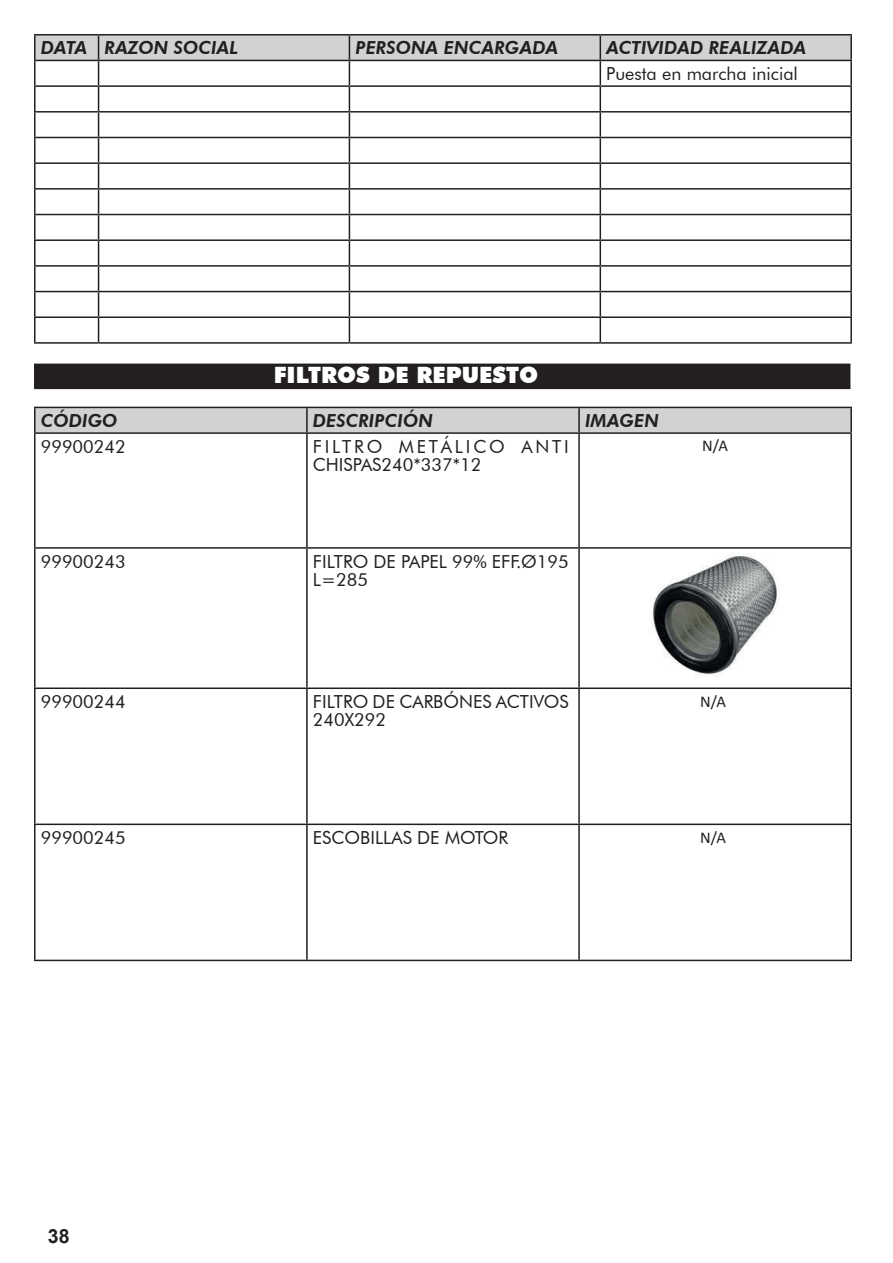
<style>
.page{position:relative;width:893px;height:1263px;background:#fff}
.page>*{position:absolute;margin:0;border:0;box-sizing:border-box;transform-origin:0 0}
.t1{font:900 22.5px "Futura BT";color:#fff}
.t2{font:700 19.5px "Arial";color:#231f20}
.t3{font:18px/18px "Futura BT";color:#231f20}
.t4{font:italic 800 18px "Futura BT";color:#231f20}
.t5{font:18px/18px "Futura BT";letter-spacing:.155em;color:#231f20}
.t6{font:16.5px "Calibri";color:#231f20}
</style>
<div class="page">
<div style="left:35px;top:364px;width:815px;height:24px;background:#231f20"></div>
<div style="left:34px;top:364px;width:816px;height:25px;border:2px solid #231f20"></div>
<hr style="left:34px;top:34px;width:65px;height:2px;background:#231f20">
<hr style="left:34px;top:36px;width:2px;height:24px;background:#231f20">
<hr style="left:99px;top:34px;width:250px;height:2px;background:#231f20">
<hr style="left:349px;top:34px;width:251px;height:2px;background:#231f20">
<hr style="left:600px;top:34px;width:252px;height:2px;background:#231f20">
<hr style="left:850px;top:36px;width:2px;height:24px;background:#231f20">
<hr style="left:34px;top:60px;width:65px;height:1px;background:#231f20">
<hr style="left:34px;top:61px;width:2px;height:24px;background:#231f20">
<hr style="left:600px;top:60px;width:252px;height:1px;background:#231f20">
<hr style="left:850px;top:61px;width:2px;height:24px;background:#231f20">
<hr style="left:34px;top:85px;width:65px;height:2px;background:#231f20">
<hr style="left:34px;top:87px;width:2px;height:24px;background:#231f20">
<hr style="left:600px;top:85px;width:252px;height:2px;background:#231f20">
<hr style="left:850px;top:87px;width:2px;height:24px;background:#231f20">
<hr style="left:34px;top:111px;width:65px;height:2px;background:#231f20">
<hr style="left:34px;top:113px;width:2px;height:24px;background:#231f20">
<hr style="left:600px;top:111px;width:252px;height:2px;background:#231f20">
<hr style="left:850px;top:113px;width:2px;height:24px;background:#231f20">
<hr style="left:34px;top:137px;width:65px;height:1px;background:#231f20">
<hr style="left:34px;top:138px;width:2px;height:24px;background:#231f20">
<hr style="left:600px;top:137px;width:252px;height:1px;background:#231f20">
<hr style="left:850px;top:138px;width:2px;height:24px;background:#231f20">
<hr style="left:34px;top:162px;width:65px;height:2px;background:#231f20">
<hr style="left:34px;top:164px;width:2px;height:24px;background:#231f20">
<hr style="left:600px;top:162px;width:252px;height:2px;background:#231f20">
<hr style="left:850px;top:164px;width:2px;height:24px;background:#231f20">
<hr style="left:34px;top:188px;width:65px;height:2px;background:#231f20">
<hr style="left:34px;top:190px;width:2px;height:24px;background:#231f20">
<hr style="left:600px;top:188px;width:252px;height:2px;background:#231f20">
<hr style="left:850px;top:190px;width:2px;height:24px;background:#231f20">
<hr style="left:34px;top:214px;width:65px;height:1px;background:#231f20">
<hr style="left:34px;top:215px;width:2px;height:24px;background:#231f20">
<hr style="left:600px;top:214px;width:252px;height:1px;background:#231f20">
<hr style="left:850px;top:215px;width:2px;height:24px;background:#231f20">
<hr style="left:34px;top:239px;width:65px;height:2px;background:#231f20">
<hr style="left:34px;top:241px;width:2px;height:24px;background:#231f20">
<hr style="left:600px;top:239px;width:252px;height:2px;background:#231f20">
<hr style="left:850px;top:241px;width:2px;height:24px;background:#231f20">
<hr style="left:34px;top:265px;width:65px;height:2px;background:#231f20">
<hr style="left:34px;top:267px;width:2px;height:24px;background:#231f20">
<hr style="left:600px;top:265px;width:252px;height:2px;background:#231f20">
<hr style="left:850px;top:267px;width:2px;height:24px;background:#231f20">
<hr style="left:34px;top:291px;width:65px;height:1px;background:#231f20">
<hr style="left:34px;top:292px;width:2px;height:24px;background:#231f20">
<hr style="left:600px;top:291px;width:252px;height:1px;background:#231f20">
<hr style="left:850px;top:292px;width:2px;height:24px;background:#231f20">
<hr style="left:34px;top:316px;width:65px;height:2px;background:#231f20">
<hr style="left:34px;top:318px;width:2px;height:24px;background:#231f20">
<hr style="left:600px;top:316px;width:252px;height:2px;background:#231f20">
<svg style="left:35px;top:35px;width:816px;height:307px"></svg>
<hr style="left:850px;top:318px;width:2px;height:24px;background:#231f20">
<hr style="left:34px;top:342px;width:65px;height:2px;background:#231f20">
<hr style="left:99px;top:342px;width:250px;height:2px;background:#231f20">
<hr style="left:349px;top:342px;width:251px;height:2px;background:#231f20">
<hr style="left:600px;top:342px;width:252px;height:2px;background:#231f20">
<div style="left:36px;top:408px;width:814px;height:24px;background:#d1d2d4"></div>
<hr style="left:34px;top:407px;width:273px;height:1px;background:#231f20">
<hr style="left:34px;top:408px;width:2px;height:24px;background:#231f20">
<hr style="left:307px;top:407px;width:272px;height:1px;background:#231f20">
<hr style="left:306px;top:408px;width:2px;height:24px;background:#231f20">
<hr style="left:579px;top:407px;width:273px;height:1px;background:#231f20">
<hr style="left:578px;top:408px;width:2px;height:24px;background:#231f20">
<hr style="left:850px;top:408px;width:2px;height:24px;background:#231f20">
<hr style="left:34px;top:432px;width:273px;height:2px;background:#231f20">
<hr style="left:34px;top:434px;width:2px;height:113px;background:#231f20">
<hr style="left:307px;top:432px;width:272px;height:2px;background:#231f20">
<hr style="left:306px;top:434px;width:2px;height:113px;background:#231f20">
<hr style="left:579px;top:432px;width:273px;height:2px;background:#231f20">
<hr style="left:578px;top:434px;width:2px;height:113px;background:#231f20">
<hr style="left:850px;top:434px;width:2px;height:113px;background:#231f20">
<hr style="left:34px;top:547px;width:273px;height:2px;background:#231f20">
<hr style="left:34px;top:549px;width:2px;height:138px;background:#231f20">
<hr style="left:307px;top:547px;width:272px;height:2px;background:#231f20">
<hr style="left:306px;top:549px;width:2px;height:138px;background:#231f20">
<hr style="left:579px;top:547px;width:273px;height:2px;background:#231f20">
<hr style="left:578px;top:549px;width:2px;height:138px;background:#231f20">
<hr style="left:850px;top:549px;width:2px;height:138px;background:#231f20">
<hr style="left:34px;top:687px;width:273px;height:2px;background:#231f20">
<hr style="left:34px;top:689px;width:2px;height:134px;background:#231f20">
<hr style="left:307px;top:687px;width:272px;height:2px;background:#231f20">
<hr style="left:306px;top:689px;width:2px;height:134px;background:#231f20">
<hr style="left:579px;top:687px;width:273px;height:2px;background:#231f20">
<hr style="left:578px;top:689px;width:2px;height:134px;background:#231f20">
<hr style="left:850px;top:689px;width:2px;height:134px;background:#231f20">
<hr style="left:34px;top:823px;width:273px;height:2px;background:#231f20">
<hr style="left:34px;top:825px;width:2px;height:135px;background:#231f20">
<hr style="left:307px;top:823px;width:272px;height:2px;background:#231f20">
<hr style="left:306px;top:825px;width:2px;height:135px;background:#231f20">
<hr style="left:579px;top:823px;width:273px;height:2px;background:#231f20">
<hr style="left:578px;top:825px;width:2px;height:135px;background:#231f20">
<hr style="left:850px;top:825px;width:2px;height:135px;background:#231f20">
<hr style="left:34px;top:960px;width:273px;height:1px;background:#231f20">
<hr style="left:307px;top:960px;width:272px;height:1px;background:#231f20">
<hr style="left:579px;top:960px;width:273px;height:1px;background:#231f20">
<img style="left:651px;top:554px;width:126px;height:123px">
<p class="t4" style="left:41px;top:37px;width:199px">DATA RAZON SOCIAL</p>
<p class="t4" style="left:355px;top:37px;width:204px">PERSONA ENCARGADA</p>
<p class="t4" style="left:606px;top:37px;width:201px">ACTIVIDAD REALIZADA</p>
<p class="t3" style="left:606px;top:65px;width:193px">Puesta en marcha inicial</p>
<p class="t1" style="left:274px;top:361px;width:266px">FILTROS DE REPUESTO</p>
<p class="t4" style="left:41px;top:410px;width:78px">CÓDIGO</p>
<p class="t4" style="left:313px;top:410px;width:122px">DESCRIPCIÓN</p>
<p class="t4" style="left:585px;top:410px;width:75px">IMAGEN</p>
<p class="t3" style="left:41px;top:437px;width:86px">99900242</p>
<p class="t5" style="left:313px;top:437px;width:257px">FILTRO METÁLICO ANTI<br>CHISPAS240*337*12</p>
<p class="t6" style="left:702px;top:436px;width:28px">N/A</p>
<p class="t3" style="left:41px;top:552px;width:86px">99900243</p>
<p class="t3" style="left:313px;top:552px;width:257px">FILTRO DE PAPEL 99% EFF.Ø195<br>L=285</p>
<p class="t3" style="left:41px;top:692px;width:86px">99900244</p>
<p class="t3" style="left:313px;top:692px;width:257px">FILTRO DE CARBÓNES ACTIVOS<br>240X292</p>
<p class="t6" style="left:700px;top:691px;width:28px">N/A</p>
<p class="t3" style="left:41px;top:828px;width:86px">99900245</p>
<p class="t3" style="left:313px;top:828px;width:197px">ESCOBILLAS DE MOTOR</p>
<p class="t6" style="left:700px;top:827px;width:28px">N/A</p>
<p class="t2" style="left:48px;top:1223px;width:23px">38</p>
</div>
